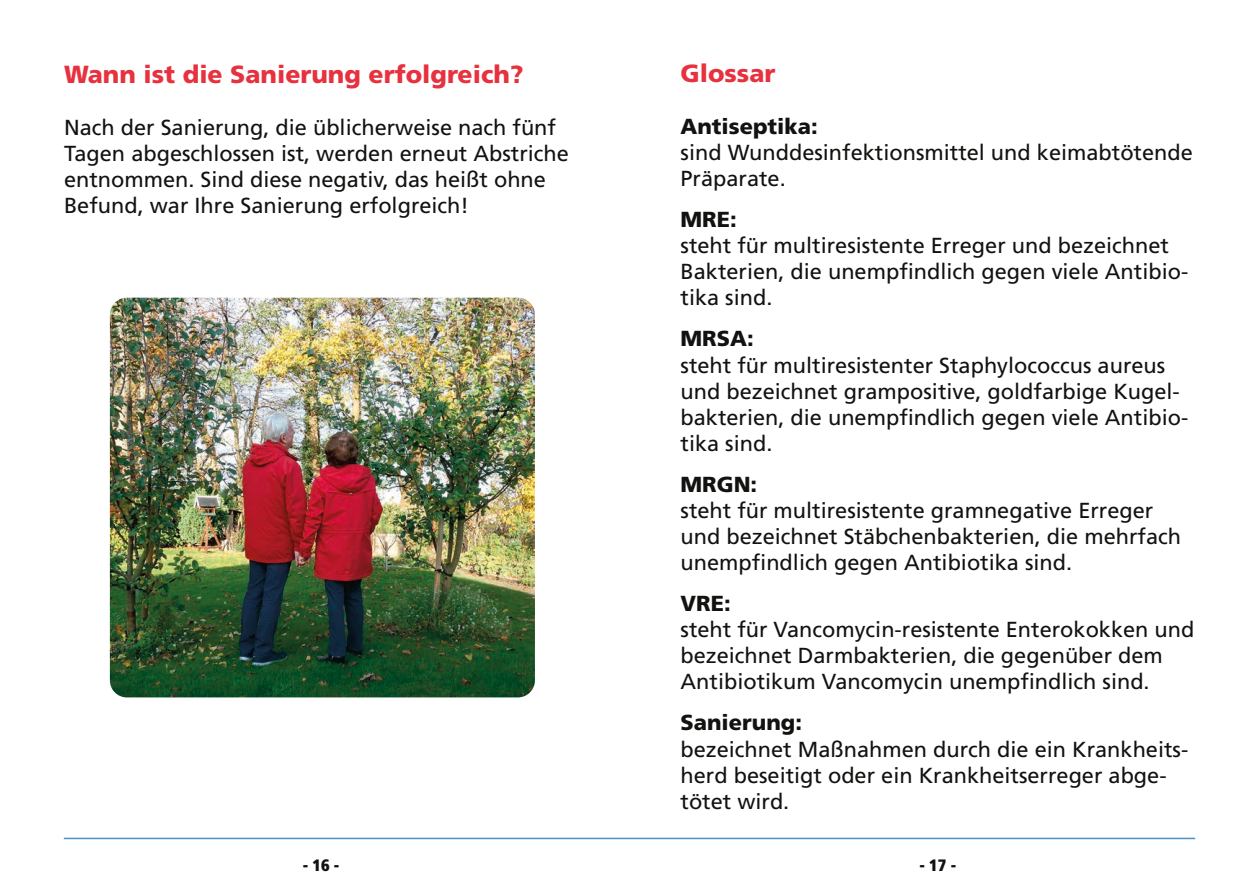
<style>
.page{position:relative;width:1259px;height:893px;background:#fff}
.page>*{position:absolute;margin:0;border:0;box-sizing:border-box;transform-origin:0 0}
.t1{font:900 24.75px "Frutiger LT Std";color:#e7313e}
.t2{font:21.75px/26.1px "Frutiger LT Std";color:#121310}
.t3{font:900 21.75px "Frutiger LT Std";color:#121310}
.t4{font:900 condensed 16.5px "Frutiger LT Std";color:#121310}
</style>
<div class="page">
<hr style="left:64px;top:838px;width:1131px;height:1px;background:#4792cd">
<img style="left:110px;top:298px;width:425px;height:399px">
<p class="t1" style="left:64px;top:59px;width:461px">Wann ist die Sanierung erfolgreich?</p>
<p class="t2" style="left:64px;top:115px;width:506px">Nach der Sanierung, die üblicherweise nach fünf Tagen abgeschlossen ist, werden erneut Abstriche entnommen. Sind diese negativ, das heißt ohne Befund, war Ihre Sanierung erfolgreich!</p>
<p class="t1" style="left:680px;top:59px;width:96px">Glossar</p>
<p class="t3" style="left:680px;top:113px;width:139px">Antiseptika:</p>
<p class="t2" style="left:680px;top:140px;width:514px">sind Wunddesinfektionsmittel und keimabtötende<br>Präparate.</p>
<p class="t3" style="left:680px;top:206px;width:58px">MRE:</p>
<p class="t2" style="left:680px;top:233px;width:509px">steht für multiresistente Erreger und bezeichnet<br>Bakterien, die unempfindlich gegen viele Antibio&shy;tika sind.</p>
<p class="t3" style="left:680px;top:326px;width:75px">MRSA:</p>
<p class="t2" style="left:680px;top:352px;width:509px">steht für multiresistenter Staphylococcus aureus und bezeichnet grampositive, goldfarbige Kugel&shy;bakterien, die unempfindlich gegen viele Antibio&shy;tika sind.</p>
<p class="t3" style="left:680px;top:471px;width:78px">MRGN:</p>
<p class="t2" style="left:680px;top:497px;width:502px">steht für multiresistente gramnegative Erreger und bezeichnet Stäbchenbakterien, die mehrfach unempfindlich gegen Antibiotika sind.</p>
<p class="t3" style="left:680px;top:590px;width:52px">VRE:</p>
<p class="t2" style="left:680px;top:617px;width:515px">steht für Vancomycin-resistente Enterokokken und bezeichnet Darmbakterien, die gegenüber dem<br>Antibiotikum Vancomycin unempfindlich sind.</p>
<p class="t3" style="left:680px;top:710px;width:123px">Sanierung:</p>
<p class="t2" style="left:680px;top:736px;width:509px">bezeichnet Maßnahmen durch die ein Krankheits&shy;herd beseitigt oder ein Krankheitserreger abge&shy;tötet wird.</p>
<p class="t4" style="left:303px;top:855px;width:38px">- 16 -</p>
<p class="t4" style="left:919px;top:855px;width:38px">- 17 -</p>
</div>
